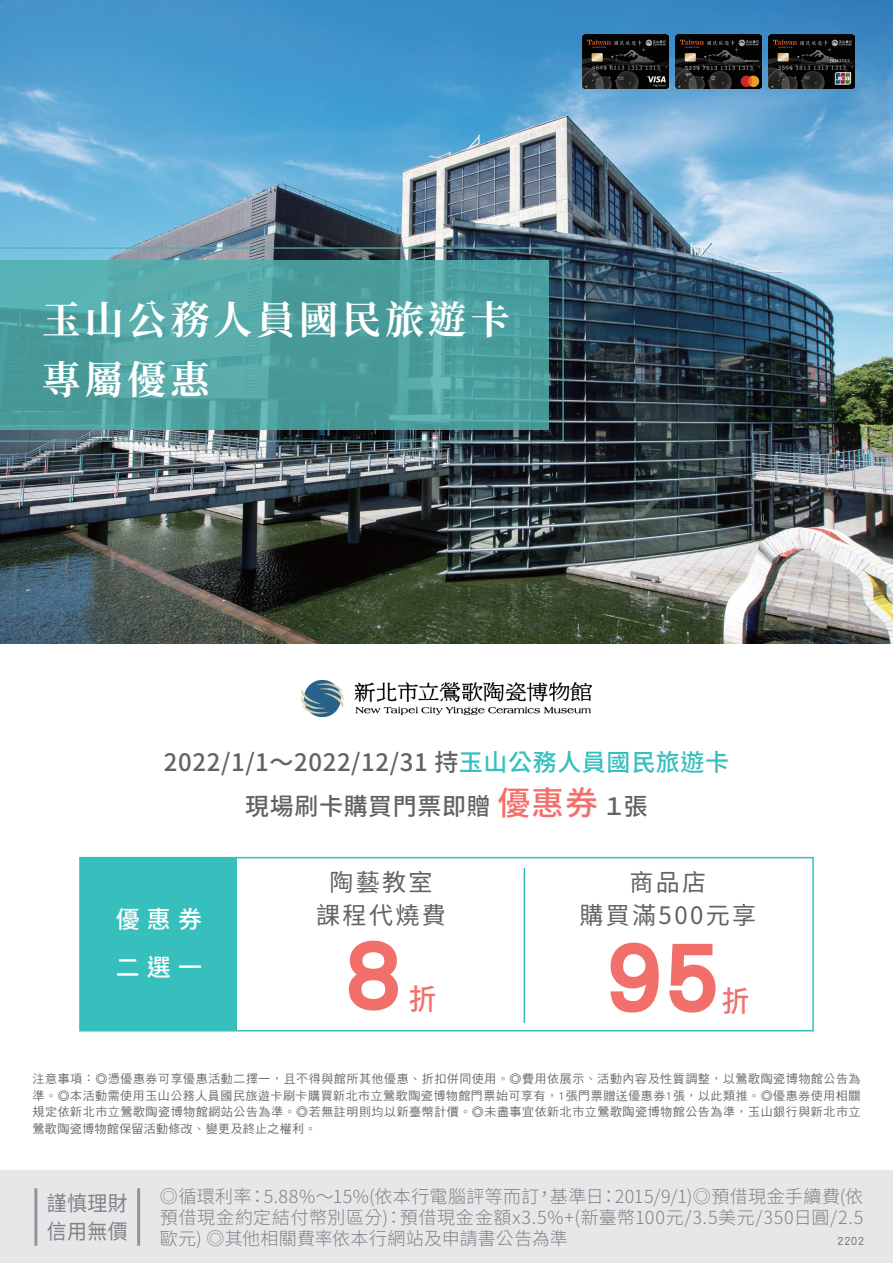
<style>
.page{position:relative;width:893px;height:1263px;background:#fff}
.page>*{position:absolute;margin:0;border:0;box-sizing:border-box;transform-origin:0 0}
.t1{font:101.85px "DF Hei Std W9";color:#f2706c}
.t2{font:700 39px/60px "Noto Serif CJ Ktc";letter-spacing:.1em;color:#fff}
.t3{font:28.95px "DF Hei Std W7";color:#f2706c}
.t4{font:500 24px/43.5px "Noto Sans Hant";letter-spacing:.025em;color:#606264;text-align:center}
.t5{font:24px/33px "Noto Sans Hant";letter-spacing:.1em;color:#606264;text-align:center}
.t6{font:500 24px/48px "Noto Sans Hant";letter-spacing:.3em;color:#fff}
.t7{font:21px/28.5px "Noto Sans Hant";letter-spacing:.02em;color:#808285;scale:.95 1}
.t8{font:300 18px/21px "Noto Sans Hant";letter-spacing:.02em;color:#808285;text-align:justify}
.t9{font:12px/16.5px "DF Hei Std W5";letter-spacing:.045em;color:#6c6d70;text-align:justify}
.t10{font:12px "DF Hei Std W5";color:#6b6b6e}
.s1{color:#36bfbd}
.s2{font-size:33px;color:#f2706c}
</style>
<div class="page">
<img style="left:0;top:0;width:893px;height:643px">
<svg style="left:0;top:247px;width:564px;height:195px;background:#4e9899"></svg>
<div style="left:0;top:1171px;width:893px;height:92px;background:#e6e7e9"></div>
<hr style="left:34px;top:1188px;width:3px;height:58px;background:#939598">
<hr style="left:137px;top:1188px;width:3px;height:58px;background:#939598">
<div style="left:81px;top:857px;width:156px;height:173px;background:#36bfbd"></div>
<hr style="left:524px;top:868px;width:1px;height:155px;background:#3ab8b6">
<div style="left:79px;top:857px;width:735px;height:174px;border:2px solid #36bfbd"></div>
<img style="left:768px;top:34px;width:86px;height:55px">
<img style="left:675px;top:34px;width:86px;height:55px">
<img style="left:582px;top:34px;width:86px;height:55px">
<img style="left:302px;top:680px;width:289px;height:37px">
<h2 class="t2" style="left:42px;top:291px;width:469px">玉山公務人員國民旅遊卡專屬優惠</h2>
<h3 class="t4" style="left:164px;top:741px;width:566px">2022/1/1～2022/12/31 持<span class="s1">玉山公務人員國民旅遊卡</span>現場刷卡購買門票即贈 <span class="s2">優惠券</span> １張</h3>
<h3 class="t6" style="left:116px;top:896px;width:88px">優惠券二選一</h3>
<h3 class="t5" style="left:316px;top:866px;width:131px">陶藝教室課程代燒費</h3>
<h3 class="t5" style="left:579px;top:866px;width:178px">商品店<br>購買滿500元享</h3>
<h1 class="t1" style="left:343px;top:917px;width:62px">8</h1>
<h1 class="t1" style="left:605px;top:919px;width:120px">95</h1>
<h3 class="t3" style="left:408px;top:983px;width:30px">折</h3>
<h3 class="t3" style="left:722px;top:985px;width:30px">折</h3>
<p class="t9" style="left:33px;top:1071px;width:829px">注意事項：◎憑優惠券可享優惠活動二擇一，且不得與館所其他優惠、折扣併同使用。◎費用依展示、活動內容及性質調整，以鶯歌陶瓷博物館公告為準。◎本活動需使用玉山公務人員國民旅遊卡刷卡購買新北市立鶯歌陶瓷博物館門票始可享有，1張門票贈送優惠券1張，以此類推。◎優惠券使用相關規定依新北市立鶯歌陶瓷博物館網站公告為準。◎若無註明則均以新臺幣計價。◎未盡事宜依新北市立鶯歌陶瓷博物館公告為準，玉山銀行與新北市立鶯歌陶瓷博物館保留活動修改、變更及終止之權利。</p>
<h3 class="t7" style="left:47px;top:1189px;width:87px">謹慎理財信用無價</h3>
<h3 class="t8" style="left:160px;top:1186px;width:705px">◎循環利率：5.88%～15%(依本行電腦評等而訂，基準日：2015/9/1)◎預借現金手續費(依預借現金約定結付幣別區分)：預借現金金額x3.5%+(新臺幣100元/3.5美元/350日圓/2.5歐元) ◎其他相關費率依本行網站及申請書公告為準</h3>
<p class="t10" style="left:837px;top:1234px;width:29px">2202</p>
</div>
